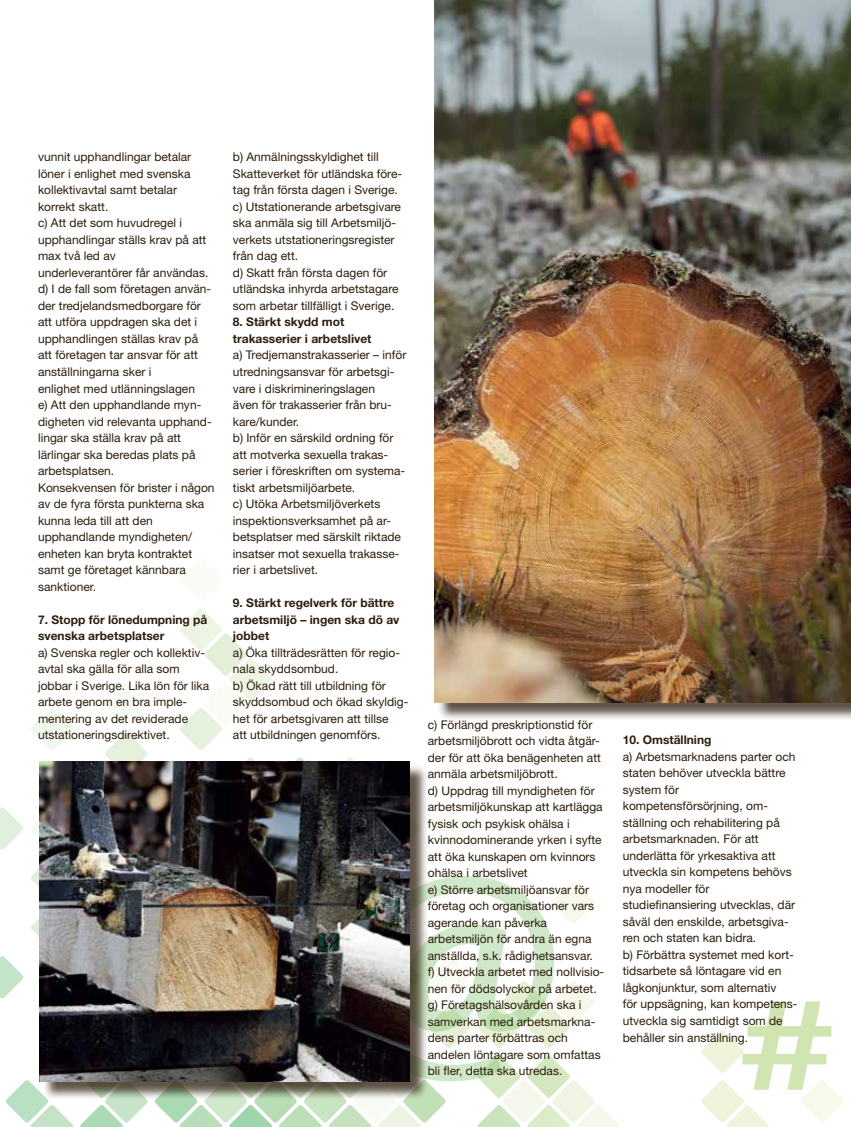
<style>
.page{position:relative;width:851px;height:1127px;background:#fff}
.page>*{position:absolute;margin:0;border:0;box-sizing:border-box;transform-origin:0 0}
.t1{font:600 136.05px "Myriad Pro";color:#98c551;scale:1.44 1}
.t2{font:12px/16.5px "Helvetica Neue LT Std";color:#2c1d0c}
.t3{font:700 12px/16.5px "Helvetica Neue LT Std";color:#2c1d0c}
</style>
<div class="page">
<svg style="left:801px;top:1080px;width:42px;height:42px"></svg>
<svg style="left:554px;top:882px;width:41px;height:42px"></svg>
<svg style="left:701px;top:1030px;width:43px;height:43px"></svg>
<svg style="left:701px;top:1080px;width:67px;height:47px"></svg>
<svg style="left:554px;top:981px;width:41px;height:63px"></svg>
<svg style="left:477px;top:1060px;width:143px;height:67px"></svg>
<svg style="left:0;top:608px;width:456px;height:519px"></svg>
<svg style="left:429px;top:876px;width:125px;height:205px"></svg>
<div style="left:436px;top:0;width:414px;height:721px;background:#2c1d0c;opacity:.75"></div>
<img style="left:434px;top:0;width:416px;height:702px">
<div style="left:42px;top:764px;width:387px;height:336px;background:#2c1d0c;opacity:.75"></div>
<img style="left:40px;top:762px;width:370px;height:319px">
<p class="t2" style="left:38px;top:149px;width:178px">vunnit upphandlingar betalar löner i enlighet med svenska kollektivavtal samt betalar korrekt skatt.<br>c) Att det som huvudregel i upphandlingar ställs krav på att max två led av<br>underleverantörer får användas. d) I de fall som företagen använ&shy;der tredjelandsmedborgare för att utföra uppdragen ska det i upphandlingen ställas krav på att företagen tar ansvar för att anställningarna sker i<br>enlighet med utlänningslagen<br>e) Att den upphandlande myn&shy;digheten vid relevanta upphand&shy;lingar ska ställa krav på att lärlingar ska beredas plats på arbetsplatsen.<br>Konsekvensen för brister i någon av de fyra första punkterna ska kunna leda till att den upphandlande myndigheten/ enheten kan bryta kontraktet samt ge företaget kännbara sanktioner.</p>
<p class="t3" style="left:38px;top:611px;width:171px">7. Stopp för lönedumpning på svenska arbetsplatser</p>
<p class="t2" style="left:38px;top:644px;width:173px">a) Svenska regler och kollektiv&shy;avtal ska gälla för alla som jobbar i Sverige. Lika lön för lika arbete genom en bra imple&shy;mentering av det reviderade utstationeringsdirektivet.</p>
<p class="t2" style="left:233px;top:149px;width:171px">b) Anmälningsskyldighet till<br>Skatteverket för utländska före&shy;tag från första dagen i Sverige. c) Utstationerande arbetsgivare ska anmäla sig till Arbetsmiljö&shy;verkets utstationeringsregister från dag ett.<br>d) Skatt från första dagen för utländska inhyrda arbetstagare som arbetar tillfälligt i Sverige.</p>
<p class="t3" style="left:233px;top:314px;width:140px">8. Stärkt skydd mot trakasserier i arbetslivet</p>
<p class="t2" style="left:233px;top:347px;width:175px">a) Tredjemanstrakasserier – inför utredningsansvar för arbetsgi&shy;vare i diskrimineringslagen<br>även för trakasserier från bru&shy;kare/kunder.<br>b) Inför en särskild ordning för att motverka sexuella trakas&shy;serier i föreskriften om systema&shy;tiskt arbetsmiljöarbete.<br>c) Utöka Arbetsmiljöverkets inspektionsverksamhet på ar&shy;betsplatser med särskilt riktade insatser mot sexuella trakasse&shy;rier i arbetslivet.</p>
<p class="t3" style="left:233px;top:594px;width:168px">9. Stärkt regelverk för bättre arbetsmiljö – ingen ska dö av jobbet</p>
<p class="t2" style="left:233px;top:644px;width:177px">a) Öka tillträdesrätten för regio&shy;nala skyddsombud.<br>b) Ökad rätt till utbildning för skyddsombud och ökad skyldig&shy;het för arbetsgivaren att tillse<br>att utbildningen genomförs.</p>
<p class="t2" style="left:428px;top:716px;width:178px">c) Förlängd preskriptionstid för arbetsmiljöbrott och vidta åtgär&shy;der för att öka benägenheten att anmäla arbetsmiljöbrott.<br>d) Uppdrag till myndigheten för arbetsmiljökunskap att kartlägga fysisk och psykisk ohälsa i kvinnodominerande yrken i syfte att öka kunskapen om kvinnors ohälsa i arbetslivet<br>e) Större arbetsmiljöansvar för företag och organisationer vars agerande kan påverka arbetsmiljön för andra än egna anställda, s.k. rådighetsansvar.<br>f) Utveckla arbetet med nollvisio&shy;nen för dödsolyckor på arbetet. g) Företagshälsovården ska i samverkan med arbetsmarkna&shy;dens parter förbättras och andelen löntagare som omfattas bli fler, detta ska utredas.</p>
<p class="t3" style="left:622px;top:731px;width:90px">10. Omställning</p>
<p class="t2" style="left:622px;top:748px;width:176px">a) Arbetsmarknadens parter och staten behöver utveckla bättre system för kompetensförsörjning, om&shy;ställning och rehabilitering på arbetsmarknaden. För att underlätta för yrkesaktiva att utveckla sin kompetens behövs nya modeller för studiefinansiering utvecklas, där såväl den enskilde, arbetsgiva&shy;ren och staten kan bidra.<br>b) Förbättra systemet med kort&shy;tidsarbete så löntagare vid en lågkonjunktur, som alternativ<br>för uppsägning, kan kompetens&shy;utveckla sig samtidigt som de behåller sin anställning.</p>
<h1 class="t1" style="left:735px;top:957px;width:73px">#</h1>
</div>
